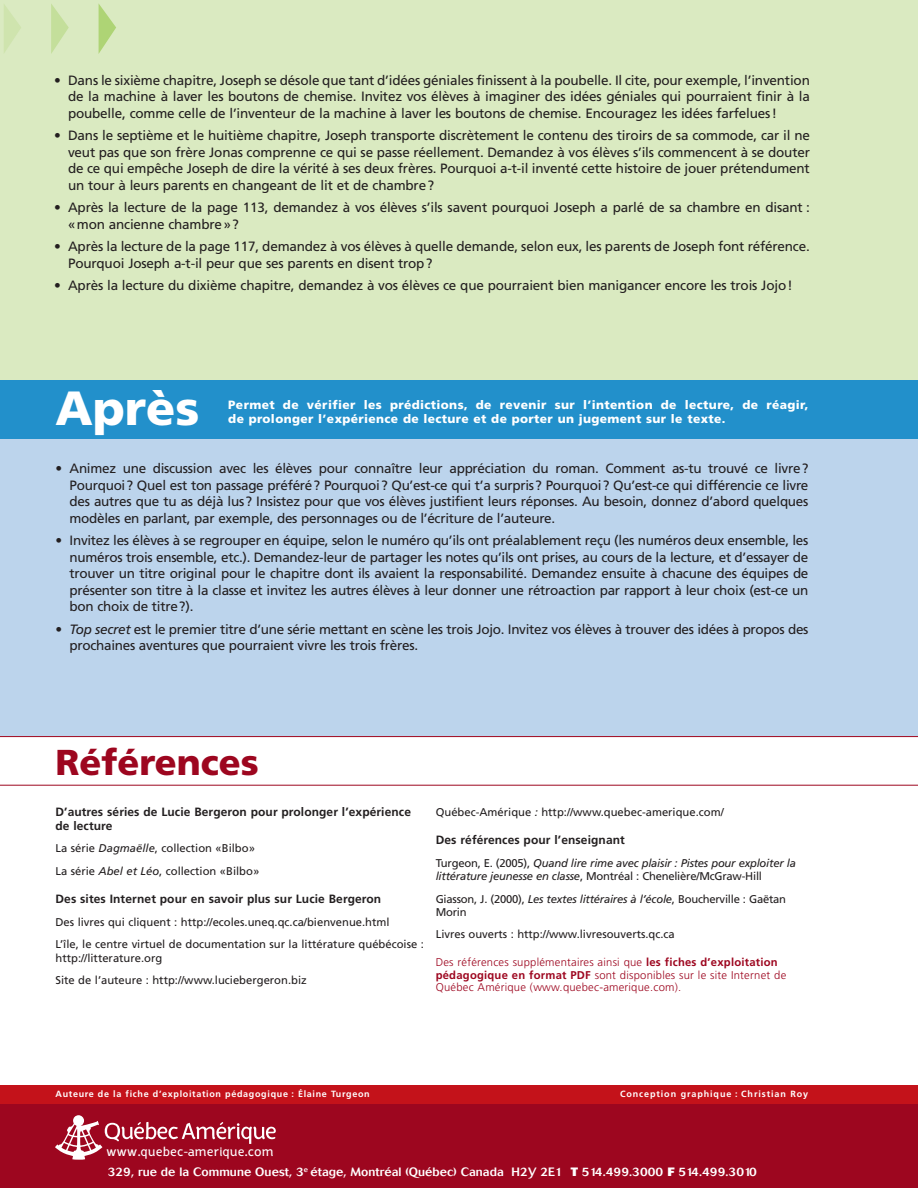
<style>
.page{position:relative;width:918px;height:1188px;background:#fff}
.page>*{position:absolute;margin:0;border:0;box-sizing:border-box;transform-origin:0 0}
.t1{font:900 48px "Frutiger";color:#fff}
.t2{font:900 36px "Frutiger";color:#9d061f}
.Normal_e{font:700 13.65px "Halvorsen";color:#fff}
.t3{font:13.5px/16.5px "Frutiger";letter-spacing:-.015em;color:#231f20;text-align:justify}
.t4{font:700 12px/13.5px "Frutiger";letter-spacing:.01em;color:#231f20}
.t5{font:900 12px "Frutiger";letter-spacing:.03em;color:#fff}
.t6{font:500 12px "Cosmos";letter-spacing:.005em;color:#fff}
.t7{font:11.25px/13.5px "Frutiger";color:#231f20}
.t8{font:300 11.25px/12.8px "Frutiger";letter-spacing:.02em;color:#9d061f}
.t9{font:italic 11.25px/13.5px "Frutiger";letter-spacing:-.02em;color:#231f20}
.t10{font:11.25px/12.8px "Frutiger";letter-spacing:-.02em;color:#231f20}
.t11{font:700 9px "Frutiger";letter-spacing:.075em;color:#fff}
.t12{font:700 9px "Frutiger";letter-spacing:.1em;color:#fff}
.s1{font-style:italic}
.s2{font-style:normal}
.s3{font-weight:700}
.s4{font-weight:800}
</style>
<div class="page">
<div style="left:0;top:1087px;width:918px;height:101px;background:#9d061f"></div>
<div style="left:0;top:1086px;width:918px;height:18px;background:#c4121a"></div>
<div style="left:0;top:387px;width:918px;height:359px;background:#bcd4ec"></div>
<div style="left:0;top:0;width:918px;height:387px;background:#daeac1"></div>
<div style="left:0;top:380px;width:918px;height:59px;background:#2290cb"></div>
<svg style="left:4px;top:4px;width:17px;height:49px"></svg>
<svg style="left:51px;top:4px;width:18px;height:50px"></svg>
<svg style="left:99px;top:4px;width:17px;height:49px"></svg>
<svg style="left:0;top:736px;width:918px;height:50px"></svg>
<svg style="left:55px;top:1115px;width:221px;height:45px"></svg>
<p class="t3" style="left:68px;top:72px;width:743px;text-indent:-14px">• Dans le sixième chapitre, Joseph se désole que tant d’idées géniales finissent à la poubelle. Il cite, pour exemple, l’invention de la machine à laver les boutons de chemise. Invitez vos élèves à imaginer des idées géniales qui pourraient finir à la poubelle, comme celle de l’inventeur de la machine à laver les boutons de chemise. Encouragez les idées farfelues!</p>
<p class="t3" style="left:68px;top:127px;width:744px;text-indent:-14px">• Dans le septième et le huitième chapitre, Joseph transporte discrètement le contenu des tiroirs de sa commode, car il ne veut pas que son frère Jonas comprenne ce qui se passe réellement. Demandez à vos élèves s’ils commencent à se douter de ce qui empêche Joseph de dire la vérité à ses deux frères. Pourquoi a-t-il inventé cette histoire de jouer prétendument un tour à leurs parents en changeant de lit et de chambre?</p>
<p class="t3" style="left:68px;top:199px;width:743px;text-indent:-14px">• Après la lecture de la page 113, demandez à vos élèves s’ils savent pourquoi Joseph a parlé de sa chambre en disant : «mon ancienne chambre»?</p>
<p class="t3" style="left:68px;top:238px;width:743px;text-indent:-14px">• Après la lecture de la page 117, demandez à vos élèves à quelle demande, selon eux, les parents de Joseph font référence.<br>Pourquoi Joseph a-t-il peur que ses parents en disent trop?</p>
<p class="t3" style="left:54px;top:277px;width:740px">• Après la lecture du dixième chapitre, demandez à vos élèves ce que pourraient bien manigancer encore les trois Jojo!</p>
<p class="t1" style="left:56px;top:379px;width:146px">Après</p>
<p class="t5" style="left:228px;top:397px;width:582px">Permet de vérifier les prédictions, de revenir sur l’intention de lecture, de réagir,</p>
<p class="t5" style="left:228px;top:412px;width:499px">de prolonger l’expérience de lecture et de porter un jugement sur le texte.</p>
<p class="t3" style="left:70px;top:460px;width:740px;text-indent:-14px">• Animez une discussion avec les élèves pour connaître leur appréciation du roman. Comment as-tu trouvé ce livre?<br>Pourquoi? Quel est ton passage préféré? Pourquoi? Qu’est-ce qui t’a surpris? Pourquoi? Qu’est-ce qui différencie ce livre des autres que tu as déjà lus? Insistez pour que vos élèves justifient leurs réponses. Au besoin, donnez d’abord quelques modèles en parlant, par exemple, des personnages ou de l’écriture de l’auteure.</p>
<p class="t3" style="left:70px;top:532px;width:740px;text-indent:-14px">• Invitez les élèves à se regrouper en équipe, selon le numéro qu’ils ont préalablement reçu (les numéros deux ensemble, les numéros trois ensemble, etc.). Demandez-leur de partager les notes qu’ils ont prises, au cours de la lecture, et d’essayer de trouver un titre original pour le chapitre dont ils avaient la responsabilité. Demandez ensuite à chacune des équipes de présenter son titre à la classe et invitez les autres élèves à leur donner une rétroaction par rapport à leur choix (est-ce un bon choix de titre?).</p>
<p class="t3" style="left:70px;top:621px;width:741px;text-indent:-14px">• <span class="s1">Top secret</span> est le premier titre d’une série mettant en scène les trois Jojo. Invitez vos élèves à trouver des idées à propos des prochaines aventures que pourraient vivre les trois frères.</p>
<p class="t2" style="left:56px;top:741px;width:205px">Références</p>
<p class="t4" style="left:56px;top:805px;width:357px">D’autres séries de Lucie Bergeron pour prolonger l’expérience de lecture</p>
<p class="t7" style="left:56px;top:842px;width:201px">La série <span class="s1">Dagmaëlle</span>, collection «Bilbo»</p>
<p class="t7" style="left:56px;top:864px;width:205px">La série <span class="s1">Abel et Léo</span>, collection «Bilbo»</p>
<p class="t4" style="left:56px;top:892px;width:327px">Des sites Internet pour en savoir plus sur Lucie Bergeron</p>
<p class="t7" style="left:56px;top:915px;width:336px">Des livres qui cliquent : http://ecoles.uneq.qc.ca/bienvenue.html</p>
<p class="t7" style="left:56px;top:938px;width:370px">L’île, le centre virtuel de documentation sur la littérature québécoise : http://litterature.org</p>
<p class="t7" style="left:56px;top:974px;width:253px">Site de l’auteure : http://www.luciebergeron.biz</p>
<p class="t7" style="left:436px;top:805px;width:290px">Québec-Amérique <span class="s1">:</span> http://www.quebec-amerique.com/</p>
<p class="t4" style="left:436px;top:833px;width:191px">Des références pour l’enseignant</p>
<p class="t9" style="left:436px;top:856px;width:362px"><span class="s2">Turgeon, E. (2005),</span> Quand lire rime avec plaisir : Pistes pour exploiter la littérature jeunesse en classe<span class="s2">, Montréal : Chenelière/McGraw-Hill</span></p>
<p class="t10" style="left:436px;top:892px;width:352px">Giasson, J. (2000), <span class="s1">Les textes littéraires à l’école</span>, Boucherville : Gaëtan<br>Morin</p>
<p class="t7" style="left:436px;top:927px;width:241px">Livres ouverts : http://www.livresouverts.qc.ca</p>
<p class="t8" style="left:436px;top:955px;width:352px">Des références supplémentaires ainsi que <span class="s3">les fiches d’exploitation pédagogique en format PDF</span> sont disponibles sur le site Internet de<br>Québec Amérique (www.quebec-amerique.com).</p>
<p class="t11" style="left:56px;top:1088px;width:316px">Auteure de la fiche d’exploitation pédagogique : Élaine Turgeon</p>
<p class="t12" style="left:620px;top:1088px;width:190px">Conception graphique : Christian Roy</p>
<p class="Normal_e" style="left:107px;top:1144px;width:169px">www.quebec-amerique.com</p>
<p class="t6" style="left:108px;top:1165px;width:651px">329, rue de la Commune Ouest, 3<sup>e</sup> étage, Montréal (Québec) Canada H2Y 2E1 <span class="s4">T</span> 514.499.3000 <span class="s4">F</span> 514.499.3010</p>
</div>
